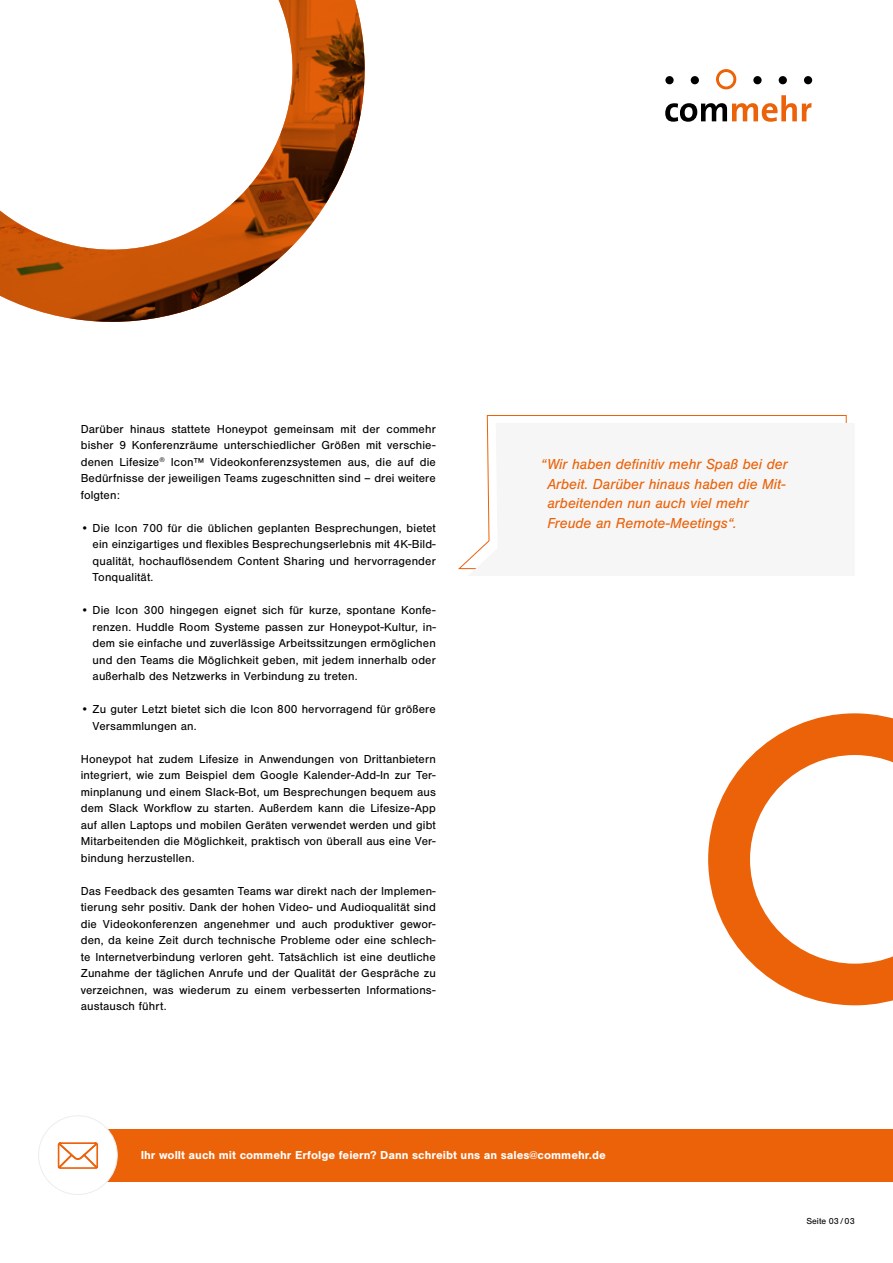
<style>
.page{position:relative;width:893px;height:1263px;background:#fff}
.page>*{position:absolute;margin:0;border:0;box-sizing:border-box;transform-origin:0 0}
.t1{font:italic 15px/19.5px "Nimbus San";color:#eb6209}
.t2{font:12px/16.5px "Nimbus San";letter-spacing:.01em;color:#000;text-align:justify}
.t3{font:700 12px "Nimbus San";color:#fff}
.t4{font:9px "Nimbus San";color:#000}
</style>
<div class="page">
<svg style="left:665px;top:95px;width:147px;height:27px"></svg>
<div style="left:665px;top:76px;width:9px;height:8px;background:#000;border-radius:50%"></div>
<div style="left:691px;top:76px;width:8px;height:8px;background:#000;border-radius:50%"></div>
<div style="left:753px;top:76px;width:9px;height:8px;background:#000;border-radius:50%"></div>
<div style="left:779px;top:76px;width:8px;height:8px;background:#000;border-radius:50%"></div>
<div style="left:804px;top:76px;width:8px;height:8px;background:#000;border-radius:50%"></div>
<svg style="left:716px;top:69px;width:20px;height:20px"></svg>
<svg style="left:0;top:0;width:365px;height:322px"></svg>
<svg style="left:458px;top:415px;width:389px;height:154px"></svg>
<div style="left:468px;top:423px;width:379px;height:147px;background:#f6f6f6"></div>
<div style="left:96px;top:1129px;width:797px;height:52px;background:#eb6209"></div>
<div style="left:39px;top:1116px;width:78px;height:78px;background:#fff;border-radius:50%"></div>
<div style="left:38px;top:1115px;width:80px;height:80px;border:1px solid #ededed;border-radius:50%"></div>
<svg style="left:57px;top:1142px;width:42px;height:27px"></svg>
<svg style="left:708px;top:713px;width:185px;height:292px"></svg>
<p class="t2" style="left:81px;top:421px;width:357px">Darüber hinaus stattete Honeypot gemeinsam mit der commehr bisher 9 Konferenzräume unterschiedlicher Größen mit verschie&shy;denen Lifesize<sup>®</sup> Icon™ Videokonferenzsystemen aus, die auf die Bedürfnisse der jeweiligen Teams zugeschnitten sind – drei weitere folgten:</p>
<p class="t2" style="left:93px;top:520px;width:345px;text-indent:-12px">• Die Icon 700 für die üblichen geplanten Besprechungen, bietet ein einzigartiges und flexibles Besprechungserlebnis mit 4K-Bild&shy;qualität, hochauflösendem Content Sharing und hervorragender Tonqualität.</p>
<p class="t2" style="left:93px;top:602px;width:345px;text-indent:-12px">• Die Icon 300 hingegen eignet sich für kurze, spontane Konfe&shy;renzen. Huddle Room Systeme passen zur Honeypot-Kultur, in&shy;dem sie einfache und zuverlässige Arbeitssitzungen ermöglichen und den Teams die Möglichkeit geben, mit jedem innerhalb oder außerhalb des Netzwerks in Verbindung zu treten.</p>
<p class="t2" style="left:93px;top:701px;width:345px;text-indent:-12px">• Zu guter Letzt bietet sich die Icon 800 hervorragend für größere<br>Versammlungen an.</p>
<p class="t2" style="left:81px;top:751px;width:357px">Honeypot hat zudem Lifesize in Anwendungen von Drittanbietern integriert, wie zum Beispiel dem Google Kalender-Add-In zur Ter&shy;minplanung und einem Slack-Bot, um Besprechungen bequem aus dem Slack Workflow zu starten. Außerdem kann die Lifesize-App auf allen Laptops und mobilen Geräten verwendet werden und gibt Mitarbeitenden die Möglichkeit, praktisch von überall aus eine Ver&shy;bindung herzustellen.</p>
<p class="t2" style="left:81px;top:883px;width:357px">Das Feedback des gesamten Teams war direkt nach der Implemen&shy;tierung sehr positiv. Dank der hohen Video- und Audioqualität sind die Videokonferenzen angenehmer und auch produktiver gewor&shy;den, da keine Zeit durch technische Probleme oder eine schlech&shy;te Internetverbindung verloren geht. Tatsächlich ist eine deutliche Zunahme der täglichen Anrufe und der Qualität der Gespräche zu verzeichnen, was wiederum zu einem verbesserten Informations&shy;austausch führt.</p>
<p class="t1" style="left:547px;top:455px;width:242px;text-indent:-6px">“Wir haben definitiv mehr Spaß bei der Arbeit. Darüber hinaus haben die Mit&shy;arbeitenden nun auch viel mehr Freude an Remote-Meetings“.</p>
<p class="t3" style="left:141px;top:1148px;width:467px">Ihr wollt auch mit commehr Erfolge feiern? Dann schreibt uns an sales@commehr.de</p>
<p class="t4" style="left:806px;top:1216px;width:50px">Seite 03/03</p>
</div>
